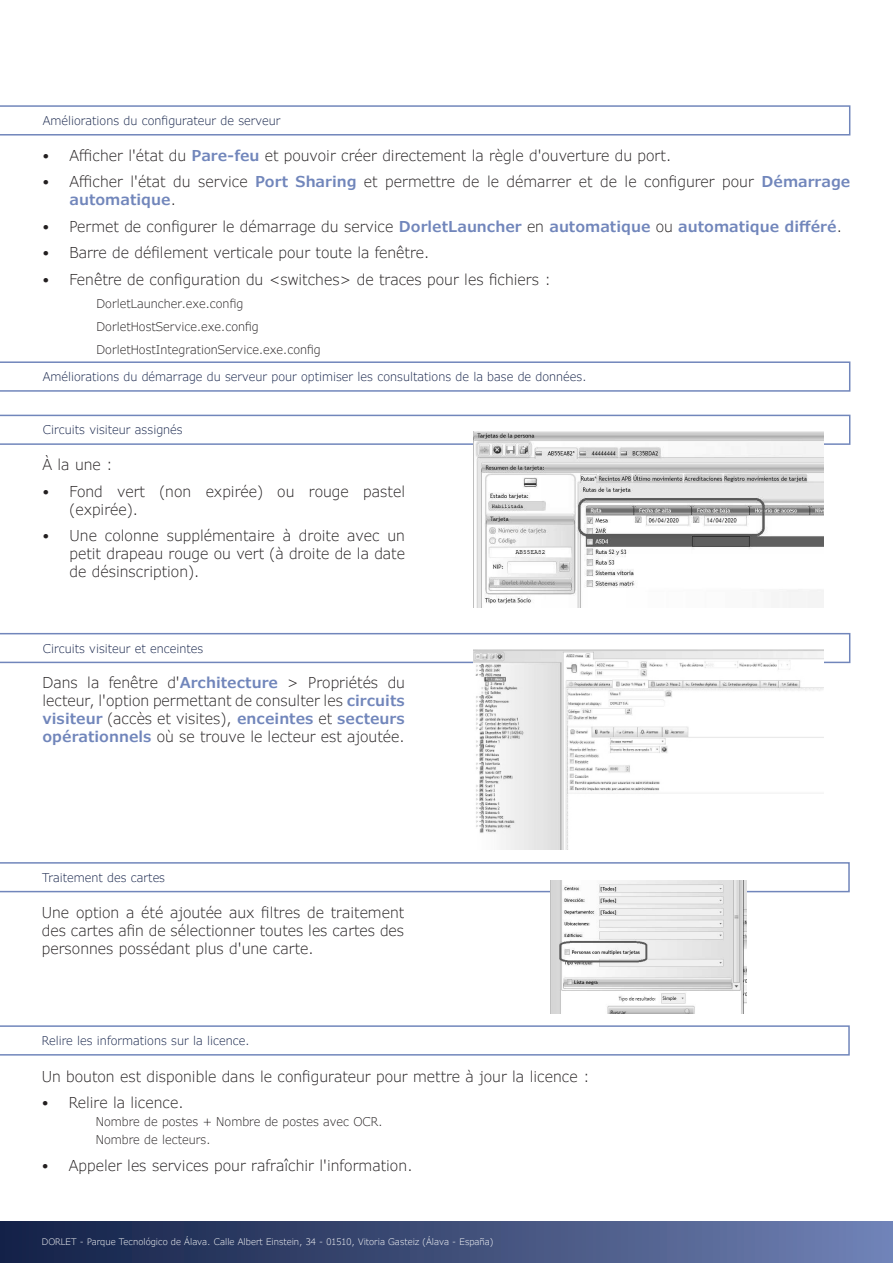
<style>
.page{position:relative;width:893px;height:1263px;background:#fff}
.page>*{position:absolute;margin:0;border:0;box-sizing:border-box;transform-origin:0 0}
.t1{font:300 15px/18px "Verdana Pro";color:#231f20;text-align:justify}
.t2{font:300 12px "Verdana Pro";color:#132148}
.t3{font:300 12px "Verdana Pro";color:#231f20}
.t4{font:300 9px "Verdana Pro";color:#fff}
.s1{font-weight:600;color:#7186bb}
</style>
<div class="page">
<div style="left:0;top:1221px;width:893px;height:42px;background:linear-gradient(to right,#111f43,#6f80b3)"></div>
<svg style="left:0;top:105px;width:850px;height:31px"></svg>
<svg style="left:0;top:361px;width:850px;height:31px"></svg>
<svg style="left:0;top:415px;width:850px;height:30px"></svg>
<svg style="left:0;top:633px;width:850px;height:30px"></svg>
<svg style="left:0;top:862px;width:850px;height:30px"></svg>
<svg style="left:0;top:1025px;width:850px;height:30px"></svg>
<img style="left:474px;top:431px;width:349px;height:177px">
<img style="left:474px;top:650px;width:349px;height:199px">
<img style="left:551px;top:880px;width:196px;height:133px">
<p class="t2" style="left:43px;top:113px;width:239px">Améliorations du configurateur de serveur</p>
<p class="t1" style="left:43px;top:146px;width:631px">• Afficher l'état du <span class="s1">Pare-feu</span> et pouvoir créer directement la règle d'ouverture du port.</p>
<p class="t1" style="left:70px;top:173px;width:782px;text-indent:-27px">• Afficher l'état du service <span class="s1">Port Sharing</span> et permettre de le démarrer et de le configurer pour <span class="s1">Démarrage automatique</span>.</p>
<p class="t1" style="left:43px;top:217px;width:801px">• Permet de configurer le démarrage du service <span class="s1">DorletLauncher</span> en <span class="s1">automatique</span> ou <span class="s1">automatique différé</span>.</p>
<p class="t1" style="left:43px;top:244px;width:389px">• Barre de défilement verticale pour toute la fenêtre.</p>
<p class="t1" style="left:43px;top:270px;width:510px">• Fenêtre de configuration du &lt;switches&gt; de traces pour les fichiers :</p>
<p class="t3" style="left:97px;top:295px;width:148px">DorletLauncher.exe.config</p>
<p class="t3" style="left:97px;top:318px;width:164px">DorletHostService.exe.config</p>
<p class="t3" style="left:97px;top:341px;width:226px">DorletHostIntegrationService.exe.config</p>
<p class="t2" style="left:43px;top:369px;width:546px">Améliorations du démarrage du serveur pour optimiser les consultations de la base de données.</p>
<p class="t2" style="left:43px;top:422px;width:142px">Circuits visiteur assignés</p>
<p class="t1" style="left:43px;top:456px;width:72px">À la une :</p>
<p class="t1" style="left:70px;top:482px;width:337px;text-indent:-27px">• Fond vert (non expirée) ou rouge pastel (expirée).</p>
<p class="t1" style="left:70px;top:527px;width:337px;text-indent:-27px">• Une colonne supplémentaire à droite avec un petit drapeau rouge ou vert (à droite de la date de désinscription).</p>
<p class="t2" style="left:43px;top:640px;width:162px">Circuits visiteur et enceintes</p>
<p class="t1" style="left:43px;top:674px;width:364px">Dans la fenêtre d'<span class="s1">Architecture</span> &gt; Propriétés du lecteur, l'option permettant de consulter les <span class="s1">circuits visiteur</span> (accès et visites), <span class="s1">enceintes</span> et <span class="s1">secteurs opérationnels</span> où se trouve le lecteur est ajoutée.</p>
<p class="t2" style="left:42px;top:869px;width:125px">Traitement des cartes</p>
<p class="t1" style="left:42px;top:903px;width:364px">Une option a été ajoutée aux filtres de traitement des cartes afin de sélectionner toutes les cartes des personnes possédant plus d'une carte.</p>
<p class="t2" style="left:42px;top:1033px;width:210px">Relire les informations sur la licence.</p>
<p class="t1" style="left:42px;top:1067px;width:549px">Un bouton est disponible dans le configurateur pour mettre à jour la licence :</p>
<p class="t1" style="left:42px;top:1093px;width:144px">• Relire la licence.</p>
<p class="t3" style="left:96px;top:1113px;width:289px">Nombre de postes + Nombre de postes avec OCR.</p>
<p class="t3" style="left:96px;top:1131px;width:116px">Nombre de lecteurs.</p>
<p class="t1" style="left:42px;top:1156px;width:373px">• Appeler les services pour rafraîchir l'information.</p>
<p class="t4" style="left:42px;top:1236px;width:453px">DORLET - Parque Tecnológico de Álava. Calle Albert Einstein, 34 - 01510, Vitoria Gasteiz (Álava - España)</p>
</div>
